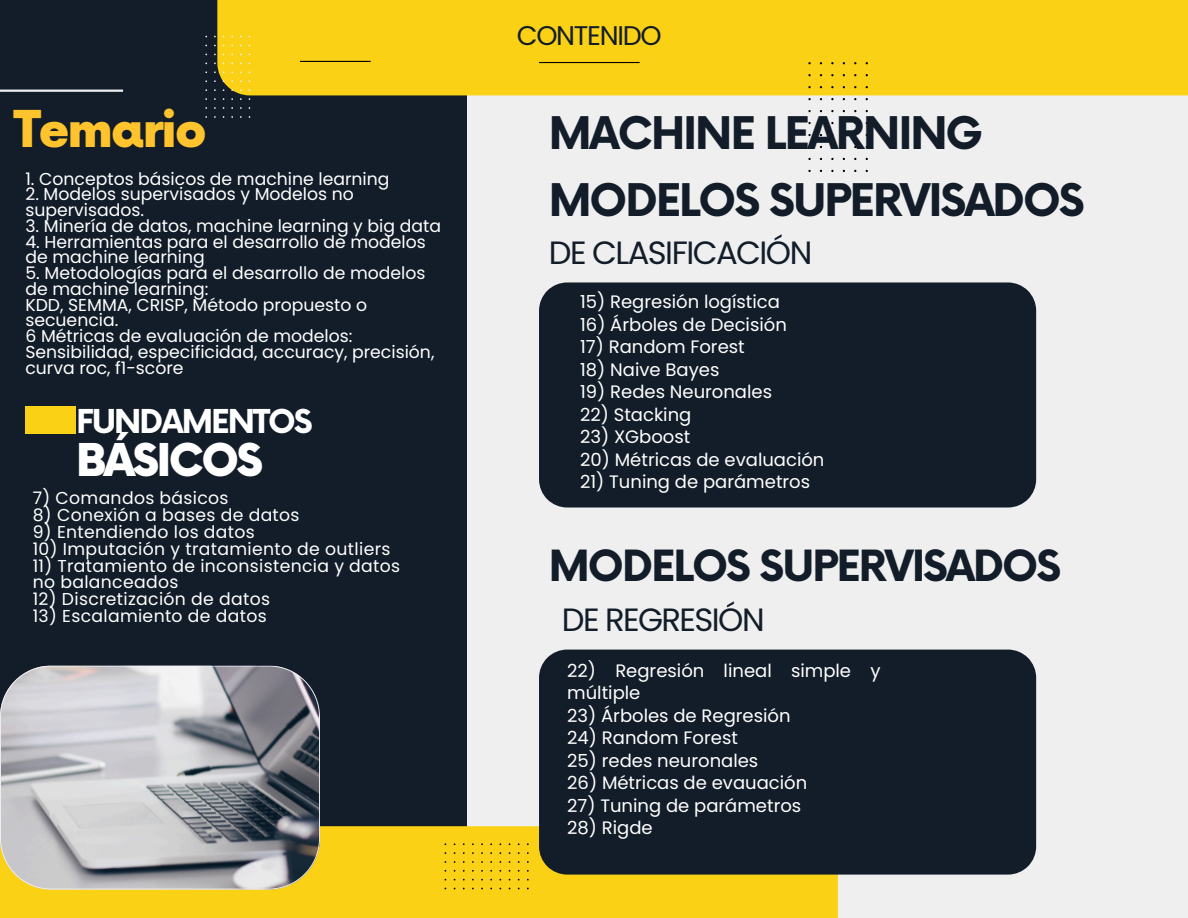
<style>
.page{position:relative;width:1188px;height:918px;background:#efefef}
.page>*{position:absolute;margin:0;border:0;box-sizing:border-box;transform-origin:0 0}
.t1{font:900 49.5px "Now";letter-spacing:-.04em;color:#ffc42d}
.t2{font:900 44.1px "Now";letter-spacing:-.06em;color:#fff}
.t3{font:700 43.8px "Now";letter-spacing:-.05em;color:#121d29}
.t4{font:700 41.85px "Now";letter-spacing:-.05em;color:#121d29}
.t5{font:32.25px "Poppins";letter-spacing:-.05em;color:#121d29}
.t6{font:700 32.1px "Now";letter-spacing:-.06em;color:#fff}
.t7{font:27px "Poppins";letter-spacing:-.05em;color:#121d29}
.t8{font:18px/22.5px "Poppins";color:#fff}
.t9{font:17.25px/15.8px "Poppins";color:#fff}
.t10{font:17.25px/16.8px "Poppins";letter-spacing:.02em;color:#fff}
</style>
<div class="page">
<div style="left:0;top:0;width:467px;height:918px;background:#121d29"></div>
<div style="left:539px;top:282px;width:497px;height:226px;background:#121d29"></div>
<div style="left:217px;top:0;width:971px;height:95px;background:#fbd116"></div>
<div style="left:0;top:826px;width:838px;height:92px;background:#fbd116"></div>
<svg style="left:0;top:666px;width:320px;height:224px;background:#ababad"></svg>
<svg style="left:808px;top:62px;width:60px;height:110px"></svg>
<svg style="left:205px;top:36px;width:45px;height:82px"></svg>
<svg style="left:445px;top:843px;width:84px;height:46px"></svg>
<hr style="left:300px;top:61px;width:71px;height:1px;background:#000">
<hr style="left:539px;top:62px;width:101px;height:1px;background:#000">
<div style="left:25px;top:406px;width:51px;height:28px;background:#fbd116"></div>
<hr style="left:0;top:90px;width:123px;height:2px;background:#efefef">
<div style="left:539px;top:650px;width:497px;height:225px;background:#121d29"></div>
<p class="t1" style="left:14px;top:102px;width:194px">Temario</p>
<h2 class="t9" style="left:25px;top:171px;width:365px">1. Conceptos básicos de machine learning</h2>
<h4 class="t9" style="left:25px;top:186px;width:330px">2. Modelos supervisados y Modelos no supervisados.</h4>
<p class="t9" style="left:25px;top:218px;width:417px">3. Minería de datos, machine learning y big data</p>
<p class="t9" style="left:25px;top:234px;width:402px">4. Herramientas para el desarrollo de modelos de machine learning</p>
<p class="t9" style="left:25px;top:265px;width:401px">5. Metodologías para el desarrollo de modelos de machine learning:</p>
<p class="t9" style="left:25px;top:297px;width:343px">KDD, SEMMA, CRISP, Método propuesto o secuencia.</p>
<p class="t9" style="left:25px;top:328px;width:410px">6 Métricas de evaluación de modelos:<br>Sensibilidad, especificidad, accuracy, precisión, curva roc, f1-score</p>
<p class="t6" style="left:76px;top:405px;width:238px">FUNDAMENTOS</p>
<p class="t2" style="left:76px;top:436px;width:188px">BÁSICOS</p>
<p class="t10" style="left:33px;top:490px;width:197px">7) Comandos básicos</p>
<p class="t10" style="left:33px;top:506px;width:268px">8) Conexión a bases de datos</p>
<p class="t10" style="left:33px;top:523px;width:224px">9) Entendiendo los datos</p>
<p class="t10" style="left:33px;top:540px;width:359px">10) Imputación y tratamiento de outliers</p>
<h5 class="t10" style="left:33px;top:557px;width:369px">11) Tratamiento de inconsistencia y datos no balanceados</h5>
<p class="t10" style="left:33px;top:591px;width:239px">12) Discretización de datos</p>
<h2 class="t10" style="left:33px;top:608px;width:236px">13) Escalamiento de datos</h2>
<p class="t7" style="left:517px;top:16px;width:147px">CONTENIDO</p>
<p class="t3" style="left:549px;top:110px;width:436px">MACHINE LEARNING</p>
<h1 class="t3" style="left:549px;top:177px;width:537px">MODELOS SUPERVISADOS</h1>
<p class="t5" style="left:549px;top:230px;width:265px">DE CLASIFICACIÓN</p>
<p class="t8" style="left:580px;top:291px;width:201px">15) Regresión logística</p>
<p class="t8" style="left:580px;top:313px;width:208px">16) Árboles de Decisión</p>
<p class="t8" style="left:580px;top:336px;width:166px">17) Random Forest</p>
<p class="t8" style="left:580px;top:358px;width:141px">18) Naive Bayes</p>
<p class="t8" style="left:580px;top:381px;width:193px">19) Redes Neuronales</p>
<h3 class="t8" style="left:580px;top:403px;width:113px">22) Stacking</h3>
<h2 class="t8" style="left:580px;top:426px;width:112px">23) XGboost</h2>
<p class="t8" style="left:580px;top:448px;width:246px">20) Métricas de evaluación</p>
<p class="t8" style="left:580px;top:471px;width:232px">21) Tuning de parámetros</p>
<p class="t4" style="left:549px;top:543px;width:514px">MODELOS SUPERVISADOS</p>
<p class="t5" style="left:562px;top:597px;width:204px">DE REGRESIÓN</p>
<p class="t8" style="left:567px;top:659px;width:315px">22) Regresión lineal simple y múltiple</p>
<h2 class="t8" style="left:567px;top:704px;width:225px">23) Árboles de Regresión</h2>
<h4 class="t8" style="left:567px;top:727px;width:172px">24) Random Forest</h4>
<p class="t8" style="left:567px;top:749px;width:193px">25) redes neuronales</p>
<p class="t8" style="left:567px;top:772px;width:242px">26) Métricas de evauación</p>
<p class="t8" style="left:567px;top:794px;width:236px">27) Tuning de parámetros</p>
<p class="t8" style="left:567px;top:817px;width:87px">28) Rigde</p>
</div>
